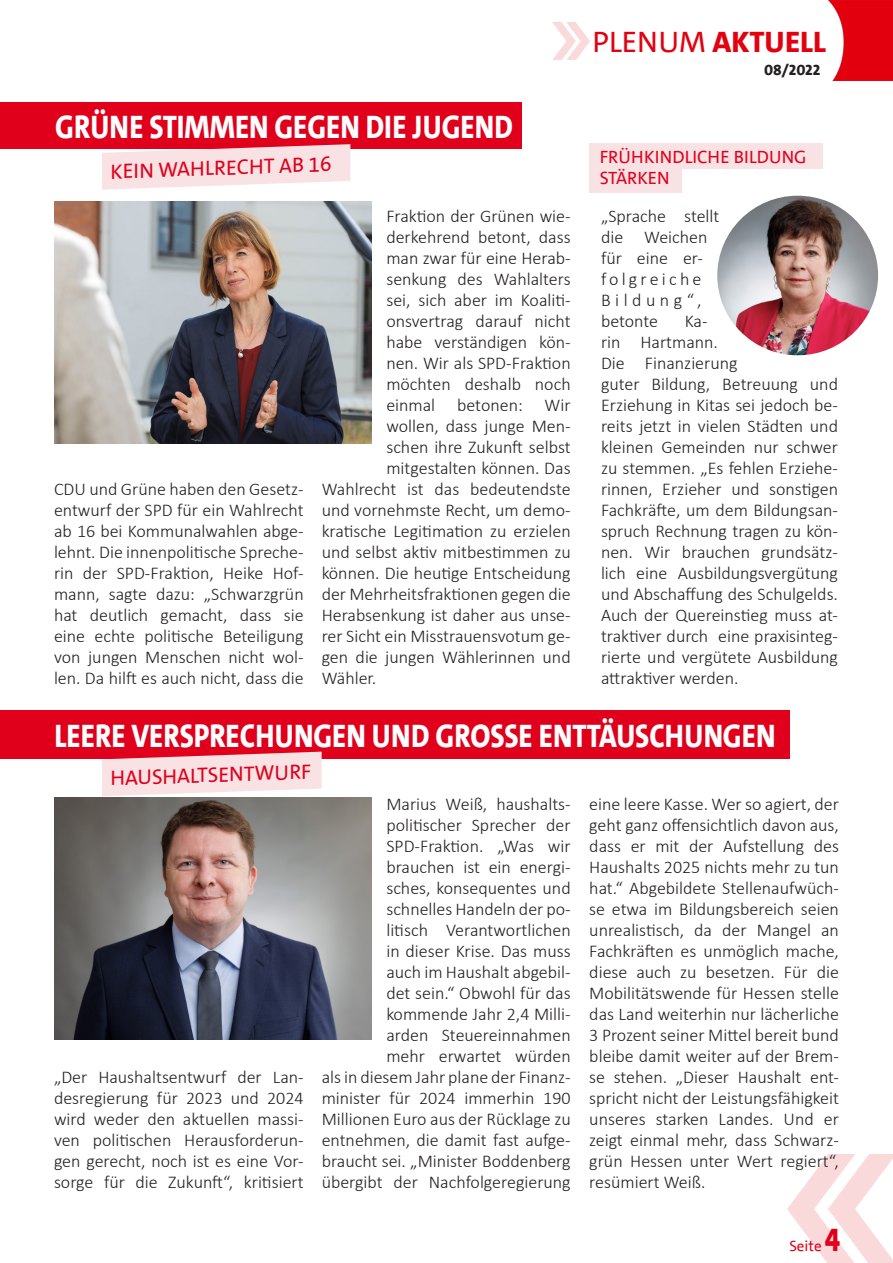
<style>
.page{position:relative;width:893px;height:1263px;background:#fff}
.page>*{position:absolute;margin:0;border:0;box-sizing:border-box;transform-origin:0 0}
.Unterzeile_24p{font:800 33px "SPD The Sans";color:#fff;scale:.85 1}
.t1{font:800 30px "SPD The Sans";color:#e3000f}
.Unterzeile_24p-2{font:21px "SPD The Sans";color:#e0001b}
.t2{font:300 18px/21px "Calibri";color:#231f20;text-align:justify}
.Dachzeile{font:18px/21px "SPD The Sans";color:#e0001b}
.t3{font:800 15px "SPD The Sans Versal";color:#231f20}
.t4{font:15px "SPD The Sans";color:#e0001b}
.s1{font-weight:400}
.s2{font-weight:800;font-size:33px}
</style>
<div class="page">
<img style="left:788px;top:1155px;width:105px;height:108px">
<img style="left:552px;top:23px;width:37px;height:37px">
<img style="left:828px;top:0;width:65px;height:81px">
<img style="left:54px;top:797px;width:317px;height:242px">
<img style="left:717px;top:196px;width:161px;height:159px">
<img style="left:54px;top:201px;width:317px;height:242px">
<div style="left:0;top:102px;width:522px;height:46px;background:#e0001b"></div>
<div style="left:0;top:710px;width:789px;height:48px;background:#e0001b"></div>
<svg style="left:102px;top:144px;width:248px;height:46px"></svg>
<svg style="left:102px;top:752px;width:220px;height:44px"></svg>
<div style="left:589px;top:143px;width:234px;height:26px;background:#f9e2e4"></div>
<div style="left:589px;top:168px;width:93px;height:24px;background:#f9e2e4"></div>
<h2 class="t1" style="left:592px;top:22px;width:235px"><span class="s1">PLENUM</span> AKTUELL</h2>
<p class="Unterzeile_24p" style="left:55px;top:106px;width:540px">GRÜNE STIMMEN GEGEN DIE JUGEND</p>
<p class="Unterzeile_24p-2" style="left:110px;top:158px;width:223px;rotate:-2deg">KEIN WAHLRECHT AB 16</p>
<p class="t2" style="left:54px;top:478px;width:251px">CDU und Grüne haben den Gesetz&shy;entwurf der SPD für ein Wahlrecht ab 16 bei Kommunalwahlen abge&shy;lehnt. Die innenpolitische Spreche&shy;rin der SPD-Fraktion, Heike Hof&shy;mann, sagte dazu: „Schwarzgrün hat deutlich gemacht, dass sie eine echte politische Beteiligung von jungen Menschen nicht wol&shy;len. Da hilft es auch nicht, dass die</p>
<p class="t2" style="left:386px;top:205px;width:186px">Fraktion der Grünen wie-</p>
<p class="t2" style="left:386px;top:226px;width:186px">derkehrend betont, dass</p>
<p class="t2" style="left:386px;top:247px;width:186px">man zwar für eine Herab-</p>
<p class="t2" style="left:386px;top:268px;width:186px">senkung des Wahlalters</p>
<p class="t2" style="left:386px;top:289px;width:186px">sei, sich aber im Koaliti-</p>
<p class="t2" style="left:386px;top:310px;width:186px">onsvertrag darauf nicht</p>
<p class="t2" style="left:386px;top:331px;width:186px">habe verständigen kön-</p>
<p class="t2" style="left:386px;top:352px;width:186px">nen. Wir als SPD-Fraktion</p>
<p class="t2" style="left:386px;top:373px;width:186px">möchten deshalb noch</p>
<p class="t2" style="left:386px;top:394px;width:186px">einmal betonen: Wir</p>
<p class="t2" style="left:386px;top:415px;width:186px">wollen, dass junge Men-</p>
<p class="t2" style="left:386px;top:436px;width:186px">schen ihre Zukunft selbst</p>
<p class="t2" style="left:386px;top:457px;width:186px">mitgestalten können. Das</p>
<p class="t2" style="left:322px;top:478px;width:250px">Wahlrecht ist das bedeutendste</p>
<p class="t2" style="left:322px;top:499px;width:250px">und vornehmste Recht, um demo-</p>
<p class="t2" style="left:322px;top:520px;width:251px">kratische Legitimation zu erzielen</p>
<p class="t2" style="left:322px;top:541px;width:251px">und selbst aktiv mitbestimmen zu</p>
<p class="t2" style="left:322px;top:562px;width:251px">können. Die heutige Entscheidung</p>
<p class="t2" style="left:322px;top:583px;width:251px">der Mehrheitsfraktionen gegen die</p>
<p class="t2" style="left:322px;top:604px;width:250px">Herabsenkung ist daher aus unse-</p>
<p class="t2" style="left:322px;top:625px;width:250px">rer Sicht ein Misstrauensvotum ge-</p>
<p class="t2" style="left:322px;top:646px;width:251px">gen die jungen Wählerinnen und</p>
<p class="t2" style="left:322px;top:667px;width:56px">Wähler.</p>
<p class="t3" style="left:764px;top:60px;width:58px">08/2022</p>
<p class="Dachzeile" style="left:600px;top:147px;width:208px">FRÜHKINDLICHE BILDUNG<br>STÄRKEN</p>
<p class="t2" style="left:601px;top:205px;width:120px;text-align:left">„Sprache stellt die Weichen für eine er&shy;folgreiche<br>Bildung“, betonte</p>
<p class="t2" style="left:601px;top:310px;width:239px;text-align:left;text-indent:84px">Ka-<br>rin Hartmann.<br>Die Finanzierung<br>guter Bildung, Betreuung und<br>Erziehung in Kitas sei jedoch be&shy;reits jetzt in vielen Städten und kleinen Gemeinden nur schwer zu stemmen. „Es fehlen Erziehe&shy;rinnen, Erzieher und sonstigen<br>Fachkräfte, um dem Bildungsan&shy;spruch Rechnung tragen zu kön&shy;nen. Wir brauchen grundsätz&shy;lich eine Ausbildungsvergütung und Abschaffung des Schulgelds.<br>Auch der Quereinstieg muss at&shy;traktiver durch eine praxisinteg&shy;rierte und vergütete Ausbildung attraktiver werden.</p>
<p class="Unterzeile_24p" style="left:55px;top:715px;width:849px">LEERE VERSPRECHUNGEN UND GROSSE ENTTÄUSCHUNGEN</p>
<p class="Unterzeile_24p-2" style="left:110px;top:765px;width:202px;rotate:-2deg">HAUSHALTSENTWURF</p>
<p class="t2" style="left:54px;top:1066px;width:251px">„Der Haushaltsentwurf der Lan&shy;desregierung für 2023 und 2024 wird weder den aktuellen massi&shy;ven politischen Herausforderun&shy;gen gerecht, noch ist es eine Vor&shy;sorge für die Zukunft“, kritisiert</p>
<p class="t2" style="left:322px;top:793px;width:251px;text-align:right">Marius Weiß, haushalts&shy;politischer Sprecher der<br>SPD-Fraktion. „Was wir brauchen ist ein energi-<br>sches, konsequentes und schnelles Handeln der po-<br>litisch Verantwortlichen<br>in dieser Krise. Das muss<br>auch im Haushalt abgebil-<br>det sein.“ Obwohl für das kommende Jahr 2,4 Milli-<br>arden Steuereinnahmen<br>mehr erwartet würden<br>als in diesem Jahr plane der Finanz&shy;minister für 2024 immerhin 190<br>Millionen Euro aus der Rücklage zu entnehmen, die damit fast aufge&shy;braucht sei. „Minister Boddenberg übergibt der Nachfolgeregierung</p>
<p class="t2" style="left:589px;top:793px;width:251px">eine leere Kasse. Wer so agiert, der geht ganz offensichtlich davon aus, dass er mit der Aufstellung des Haushalts 2025 nichts mehr zu tun hat.“ Abgebildete Stellenaufwüch&shy;se etwa im Bildungsbereich seien unrealistisch, da der Mangel an Fachkräften es unmöglich mache, diese auch zu besetzen. Für die Mobilitätswende für Hessen stelle das Land weiterhin nur lächerliche 3 Prozent seiner Mittel bereit bund bleibe damit weiter auf der Brem&shy;se stehen. „Dieser Haushalt ent&shy;spricht nicht der Leistungsfähigkeit unseres starken Landes. Und er zeigt einmal mehr, dass Schwarz&shy;grün Hessen unter Wert regiert“, resümiert Weiß.</p>
<p class="t4" style="left:789px;top:1236px;width:52px">Seite <span class="s2">4</span></p>
</div>
